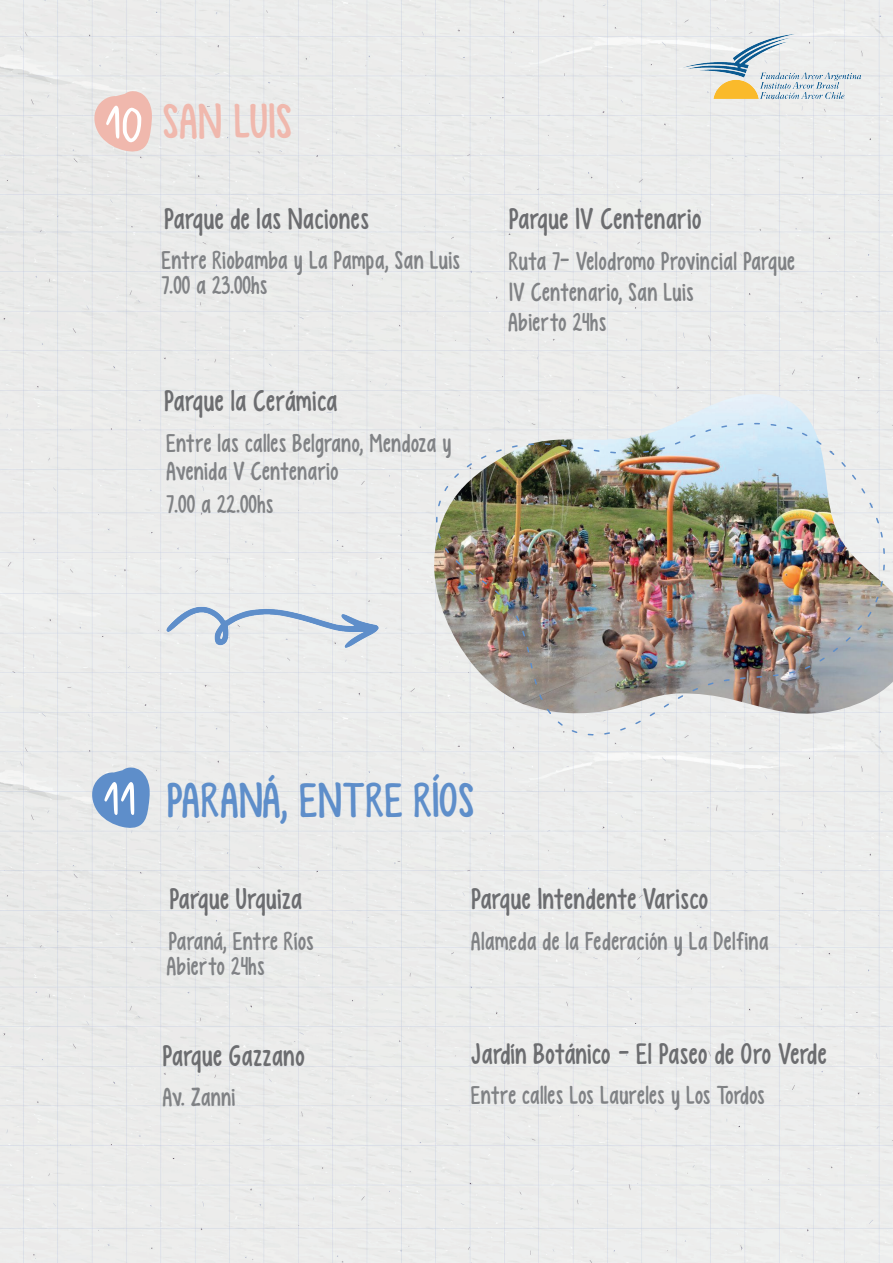
<style>
.page{position:relative;width:893px;height:1263px;background:#ececeb}
.page>*{position:absolute;margin:0;border:0;box-sizing:border-box;transform-origin:0 0}
.t1{font:57px "Carolina Valtuille";color:#fff}
.t2{font:48.75px "KG Empireof Dirt";letter-spacing:.025em;color:#5e8eca}
.t3{font:48.75px "KG Empireof Dirt";letter-spacing:.015em;color:#f0b8ad}
.t4{font:29.7px "KG Empireof Dirt";letter-spacing:.015em;color:#6c6d70}
.t5{font:25.95px/25px "KG Empireof Dirt";letter-spacing:.015em;color:#808285}
</style>
<div class="page">
<img style="left:681px;top:25px;width:181px;height:82px">
<svg style="left:93px;top:90px;width:59px;height:62px;background:#eec4bc"></svg>
<svg style="left:90px;top:766px;width:60px;height:62px;background:#83a6d2"></svg>
<img style="left:432px;top:394px;width:461px;height:320px">
<img style="left:434px;top:420px;width:454px;height:318px">
<img style="left:153px;top:589px;width:237px;height:68px">
<h1 class="t1" style="left:104px;top:96px;width:40px">10</h1>
<h2 class="t3" style="left:163px;top:93px;width:131px">SAN LUIS</h2>
<p class="t4" style="left:165px;top:202px;width:206px">Parque de las Naciones</p>
<p class="t5" style="left:162px;top:248px;width:300px">Entre Riobamba y La Pampa, San Luis<br>7.00 a 23.00hs</p>
<p class="t4" style="left:165px;top:384px;width:174px">Parque la Cerámica</p>
<p class="t5" style="left:167px;top:429px;width:286px;line-height:28.5px">Entre las calles Belgrano, Mendoza y<br>Avenida V Centenario</p>
<p class="t5" style="left:167px;top:492px;width:108px">7.00 a 22.00hs</p>
<p class="t4" style="left:509px;top:202px;width:194px">Parque IV Centenario</p>
<p class="t5" style="left:509px;top:246px;width:288px;line-height:30.6px">Ruta 7- Velodromo Provincial Parque<br>IV Centenario, San Luis<br>Abierto 24hs</p>
<h1 class="t1" style="left:103px;top:772px;width:35px">11</h1>
<h2 class="t2" style="left:167px;top:773px;width:309px">PARANÁ, ENTRE RÍOS</h2>
<p class="t4" style="left:170px;top:882px;width:134px">Parque Urquiza</p>
<p class="t5" style="left:167px;top:928px;width:148px">Paraná, Entre Ríos<br>Abierto 24hs</p>
<p class="t4" style="left:163px;top:1038px;width:144px">Parque Gazzano</p>
<p class="t5" style="left:163px;top:1085px;width:74px">Av. Zanni</p>
<p class="t4" style="left:471px;top:882px;width:238px">Parque Intendente Varisco</p>
<p class="t5" style="left:471px;top:928px;width:299px">Alameda de la Federación y La Delfina</p>
<p class="t4" style="left:471px;top:1036px;width:356px">Jardín Botánico - El Paseo de Oro Verde</p>
<p class="t5" style="left:471px;top:1083px;width:295px">Entre calles Los Laureles y Los Tordos</p>
</div>
